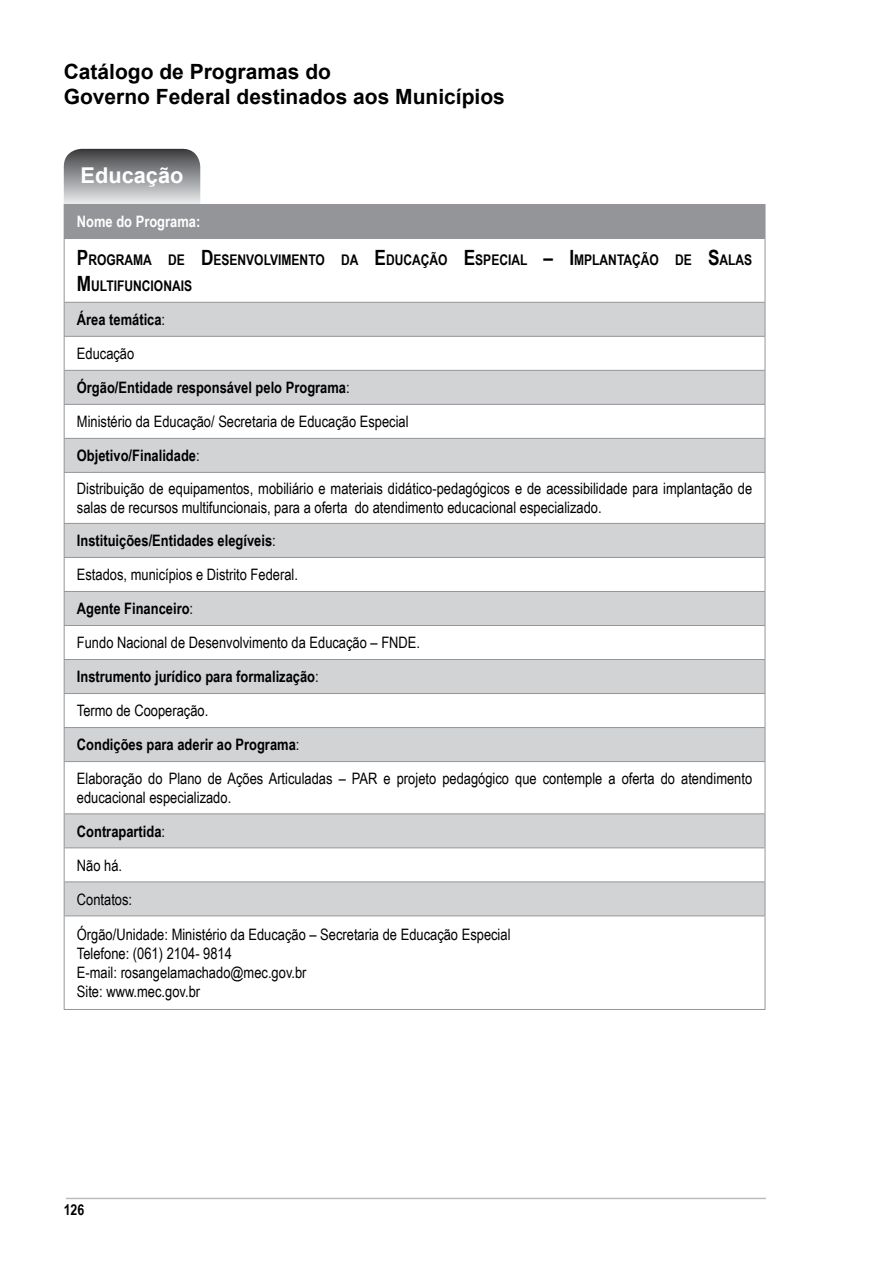
<style>
.page{position:relative;width:893px;height:1263px;background:#fff}
.page>*{position:absolute;margin:0;border:0;box-sizing:border-box;transform-origin:0 0}
.t1{font:700 21.75px "Arial";color:#fff}
.t2{font:700 21px/25.2px "Arial";color:#000}
.t3{font:15.75px/33.9px "Arial Narrow";color:#000}
.t4{font:700 15.75px "Arial Narrow";color:#fff}
.t5{font:700 15px "Arial Narrow";color:#000}
.t6{font:700 14.7px/25.2px "Arial Narrow";color:#000}
.s1{font-size:21px}
.s2{font-weight:700}
</style>
<div class="page">
<hr style="left:66px;top:1198px;width:700px;height:1px;background:#bcbdc0">
<svg style="left:64px;top:149px;width:136px;height:55px;background:#959799"></svg>
<div style="left:64px;top:204px;width:701px;height:34px;background:#939598"></div>
<svg style="left:65px;top:303px;width:700px;height:612px"></svg>
<hr style="left:765px;top:205px;width:1px;height:33px;background:#939598">
<hr style="left:64px;top:238px;width:701px;height:1px;background:#939598">
<hr style="left:64px;top:239px;width:1px;height:63px;background:#939598">
<hr style="left:765px;top:239px;width:1px;height:63px;background:#939598">
<hr style="left:64px;top:302px;width:701px;height:1px;background:#939598">
<hr style="left:64px;top:303px;width:1px;height:33px;background:#939598">
<hr style="left:765px;top:303px;width:1px;height:33px;background:#939598">
<hr style="left:64px;top:336px;width:701px;height:1px;background:#939598">
<hr style="left:64px;top:337px;width:1px;height:33px;background:#939598">
<hr style="left:765px;top:337px;width:1px;height:33px;background:#939598">
<hr style="left:64px;top:370px;width:701px;height:1px;background:#939598">
<hr style="left:64px;top:371px;width:1px;height:33px;background:#939598">
<hr style="left:765px;top:371px;width:1px;height:33px;background:#939598">
<hr style="left:64px;top:404px;width:701px;height:1px;background:#939598">
<hr style="left:64px;top:405px;width:1px;height:33px;background:#939598">
<hr style="left:765px;top:405px;width:1px;height:33px;background:#939598">
<hr style="left:64px;top:438px;width:701px;height:1px;background:#939598">
<hr style="left:64px;top:439px;width:1px;height:33px;background:#939598">
<hr style="left:765px;top:439px;width:1px;height:33px;background:#939598">
<hr style="left:64px;top:472px;width:701px;height:1px;background:#939598">
<hr style="left:64px;top:473px;width:1px;height:50px;background:#939598">
<hr style="left:765px;top:473px;width:1px;height:50px;background:#939598">
<hr style="left:64px;top:523px;width:701px;height:1px;background:#939598">
<hr style="left:64px;top:524px;width:1px;height:33px;background:#939598">
<hr style="left:765px;top:524px;width:1px;height:33px;background:#939598">
<hr style="left:64px;top:557px;width:701px;height:1px;background:#939598">
<hr style="left:64px;top:558px;width:1px;height:33px;background:#939598">
<hr style="left:765px;top:558px;width:1px;height:33px;background:#939598">
<hr style="left:64px;top:591px;width:701px;height:1px;background:#939598">
<hr style="left:64px;top:592px;width:1px;height:33px;background:#939598">
<hr style="left:765px;top:592px;width:1px;height:33px;background:#939598">
<hr style="left:64px;top:625px;width:701px;height:1px;background:#939598">
<hr style="left:64px;top:626px;width:1px;height:33px;background:#939598">
<hr style="left:765px;top:626px;width:1px;height:33px;background:#939598">
<hr style="left:64px;top:659px;width:701px;height:1px;background:#939598">
<hr style="left:64px;top:660px;width:1px;height:33px;background:#939598">
<hr style="left:765px;top:660px;width:1px;height:33px;background:#939598">
<hr style="left:64px;top:693px;width:701px;height:1px;background:#939598">
<hr style="left:64px;top:694px;width:1px;height:33px;background:#939598">
<hr style="left:765px;top:694px;width:1px;height:33px;background:#939598">
<hr style="left:64px;top:727px;width:701px;height:1px;background:#939598">
<hr style="left:64px;top:728px;width:1px;height:33px;background:#939598">
<hr style="left:765px;top:728px;width:1px;height:33px;background:#939598">
<hr style="left:64px;top:761px;width:701px;height:1px;background:#939598">
<hr style="left:64px;top:762px;width:1px;height:51px;background:#939598">
<hr style="left:765px;top:762px;width:1px;height:51px;background:#939598">
<hr style="left:64px;top:813px;width:701px;height:1px;background:#939598">
<hr style="left:64px;top:814px;width:1px;height:33px;background:#939598">
<hr style="left:765px;top:814px;width:1px;height:33px;background:#939598">
<hr style="left:64px;top:847px;width:701px;height:1px;background:#939598">
<hr style="left:64px;top:848px;width:1px;height:33px;background:#939598">
<hr style="left:765px;top:848px;width:1px;height:33px;background:#939598">
<hr style="left:64px;top:881px;width:701px;height:1px;background:#939598">
<hr style="left:64px;top:882px;width:1px;height:33px;background:#939598">
<hr style="left:765px;top:882px;width:1px;height:33px;background:#939598">
<hr style="left:64px;top:915px;width:701px;height:1px;background:#939598">
<hr style="left:64px;top:916px;width:1px;height:93px;background:#939598">
<hr style="left:765px;top:916px;width:1px;height:93px;background:#939598">
<hr style="left:64px;top:1009px;width:701px;height:1px;background:#939598">
<h2 class="t2" style="left:64px;top:60px;width:443px">Catálogo de Programas do<br>Governo Federal destinados aos Municípios</h2>
<h1 class="t1" style="left:81px;top:161px;width:104px">Educação</h1>
<p class="t4" style="left:77px;top:210px;width:125px">Nome do Programa:</p>
<p class="t6" style="left:77px;top:247px;width:677px"><span class="s1">P</span>ROGRAMA DE <span class="s1">D</span>ESENVOLVIMENTO DA <span class="s1">E</span>DUCAÇÃO <span class="s1">E</span>SPECIAL <span class="s1">– I</span> MPLANTAÇÃO DE <span class="s1">S</span>ALAS<br><span class="s1">M</span> ULTIFUNCIONAIS</p>
<p class="t3" style="left:77px;top:302px;width:677px"><span class="s2">Área temática</span>:<br>Educação<br><span class="s2">Órgão/Entidade responsável pelo Programa</span>:<br>Ministério da Educação/ Secretaria de Educação Especial<br><span class="s2">Objetivo/Finalidade</span>:<br>Distribuição de equipamentos, mobiliário e materiais didático-pedagógicos e de acessibilidade para implantação de</p>
<p class="t3" style="left:77px;top:490px;width:677px">salas de recursos multifuncionais, para a oferta do atendimento educacional especializado.<br><span class="s2">Instituições/Entidades elegíveis</span>:<br>Estados, municípios e Distrito Federal.<br><span class="s2">Agente Financeiro</span>:<br>Fundo Nacional de Desenvolvimento da Educação – FNDE.<br><span class="s2">Instrumento jurídico para formalização</span>:<br>Termo de Cooperação.<br><span class="s2">Condições para aderir ao Programa</span>:<br>Elaboração do Plano de Ações Articuladas – PAR e projeto pedagógico que contemple a oferta do atendimento</p>
<p class="t3" style="left:77px;top:780px;width:156px">educacional especializado.<br><span class="s2">Contrapartida</span>:<br>Não há.<br>Contatos:</p>
<p class="t3" style="left:77px;top:924px;width:435px;line-height:18.9px">Órgão/Unidade: Ministério da Educação – Secretaria de Educação Especial Telefone: (061) 2104- 9814<br>E-mail: rosangelamachado@mec.gov.br<br>Site: www.mec.gov.br</p>
<p class="t5" style="left:64px;top:1198px;width:22px">126</p>
</div>
